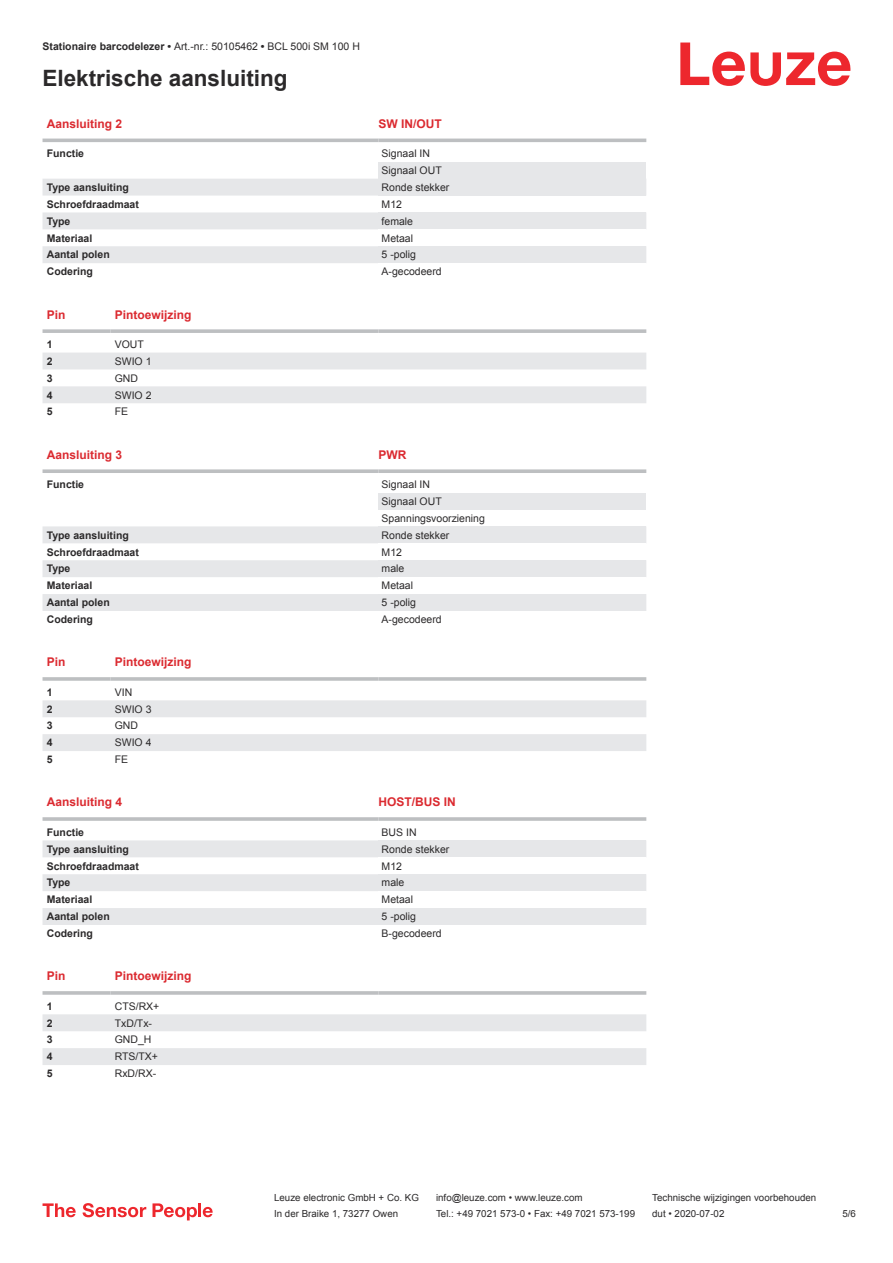
<style>
.page{position:relative;width:893px;height:1263px;background:#fff}
.page>*{position:absolute;margin:0;border:0;box-sizing:border-box;transform-origin:0 0}
.t1{font:700 22.5px "Arial";color:#2b292a}
.t2{font:700 12px "Arial";color:#db2a30}
.t3{font:10.5px/17px "Arial";color:#2b292a}
.t4{font:700 10.5px "Arial";color:#2b292a}
.t5{font:9.75px "Arial";color:#2b292a}
.s1{font-weight:700}
</style>
<div class="page">
<svg style="left:680px;top:43px;width:170px;height:43px"></svg>
<svg style="left:43px;top:138px;width:603px;height:1px"></svg>
<svg style="left:43px;top:179px;width:335px;height:84px;fill:#e6e7e9"></svg>
<hr style="left:43px;top:139px;width:335px;height:3px;background:#bdbfc1">
<hr style="left:378px;top:139px;width:268px;height:3px;background:#bdbfc1">
<div style="left:378px;top:162px;width:268px;height:17px;background:#e6e7e9"></div>
<div style="left:378px;top:179px;width:268px;height:17px;background:#e6e7e9"></div>
<div style="left:378px;top:212px;width:268px;height:17px;background:#e6e7e9"></div>
<div style="left:378px;top:246px;width:268px;height:17px;background:#e6e7e9"></div>
<svg style="left:43px;top:352px;width:603px;height:1px"></svg>
<svg style="left:43px;top:353px;width:603px;height:50px"></svg>
<svg style="left:43px;top:329px;width:68px;height:4px"></svg>
<svg style="left:111px;top:329px;width:267px;height:4px"></svg>
<svg style="left:378px;top:329px;width:268px;height:4px"></svg>
<svg style="left:43px;top:526px;width:335px;height:85px;fill:#e6e7e9"></svg>
<svg style="left:43px;top:469px;width:335px;height:4px"></svg>
<svg style="left:378px;top:469px;width:268px;height:4px"></svg>
<svg style="left:378px;top:509px;width:268px;height:1px"></svg>
<div style="left:378px;top:493px;width:268px;height:16px;background:#e6e7e9"></div>
<div style="left:378px;top:526px;width:268px;height:17px;background:#e6e7e9"></div>
<div style="left:378px;top:560px;width:268px;height:17px;background:#e6e7e9"></div>
<div style="left:378px;top:594px;width:268px;height:17px;background:#e6e7e9"></div>
<svg style="left:43px;top:700px;width:603px;height:51px"></svg>
<hr style="left:43px;top:677px;width:68px;height:4px;background:#c8cacb">
<hr style="left:111px;top:677px;width:267px;height:4px;background:#bdbfc1">
<hr style="left:378px;top:677px;width:268px;height:4px;background:#c8cacb">
<svg style="left:43px;top:840px;width:335px;height:85px;fill:#e6e7e9"></svg>
<hr style="left:43px;top:817px;width:335px;height:4px;background:#bdbfc1">
<hr style="left:378px;top:817px;width:268px;height:4px;background:#c9cbcc">
<div style="left:378px;top:840px;width:268px;height:17px;background:#e6e7e9"></div>
<div style="left:378px;top:874px;width:268px;height:17px;background:#e6e7e9"></div>
<div style="left:378px;top:908px;width:268px;height:17px;background:#e6e7e9"></div>
<svg style="left:43px;top:1014px;width:603px;height:51px"></svg>
<hr style="left:43px;top:991px;width:68px;height:4px;background:#c7c9ca">
<hr style="left:111px;top:991px;width:267px;height:4px;background:#bdbfc1">
<hr style="left:378px;top:991px;width:268px;height:4px;background:#c7c9ca">
<svg style="left:43px;top:1203px;width:33px;height:14px"></svg>
<svg style="left:83px;top:1203px;width:63px;height:14px"></svg>
<svg style="left:153px;top:1203px;width:44px;height:17px"></svg>
<hr style="left:198px;top:1203px;width:3px;height:14px;background:#ed272d">
<svg style="left:203px;top:1207px;width:10px;height:10px"></svg>
<p class="t3" style="left:43px;top:39px;width:319px"><span class="s1">Stationaire barcodelezer •</span> Art.-nr.: 50105462 <span class="s1">•</span> BCL 500i SM 100 H</p>
<h1 class="t1" style="left:43px;top:70px;width:247px">Elektrische aansluiting</h1>
<p class="t2" style="left:47px;top:119px;width:77px">Aansluiting 2</p>
<p class="t2" style="left:378px;top:119px;width:65px">SW IN/OUT</p>
<p class="t4" style="left:47px;top:149px;width:39px">Functie</p>
<p class="t3" style="left:382px;top:146px;width:62px">Signaal IN<br>Signaal OUT</p>
<p class="t4" style="left:47px;top:183px;width:84px">Type aansluiting</p>
<p class="t3" style="left:382px;top:180px;width:69px">Ronde stekker</p>
<p class="t4" style="left:47px;top:200px;width:94px">Schroefdraadmaat</p>
<p class="t3" style="left:382px;top:197px;width:22px">M12</p>
<p class="t4" style="left:47px;top:217px;width:25px">Type</p>
<p class="t3" style="left:382px;top:213px;width:33px">female</p>
<p class="t4" style="left:47px;top:234px;width:47px">Materiaal</p>
<p class="t3" style="left:382px;top:230px;width:33px">Metaal</p>
<p class="t4" style="left:47px;top:251px;width:65px">Aantal polen</p>
<p class="t3" style="left:382px;top:247px;width:36px">5 -polig</p>
<p class="t4" style="left:47px;top:268px;width:48px">Codering</p>
<p class="t3" style="left:382px;top:264px;width:62px">A-gecodeerd</p>
<p class="t2" style="left:47px;top:310px;width:20px">Pin</p>
<p class="t2" style="left:115px;top:310px;width:78px">Pintoewijzing</p>
<p class="t4" style="left:47px;top:340px;width:7px">1</p>
<p class="t3" style="left:115px;top:337px;width:31px">VOUT</p>
<p class="t4" style="left:47px;top:357px;width:7px">2</p>
<p class="t3" style="left:115px;top:354px;width:38px">SWIO 1</p>
<p class="t4" style="left:47px;top:374px;width:7px">3</p>
<p class="t3" style="left:115px;top:370px;width:25px">GND</p>
<p class="t4" style="left:47px;top:391px;width:7px">4</p>
<p class="t3" style="left:115px;top:387px;width:38px">SWIO 2</p>
<p class="t4" style="left:47px;top:408px;width:7px">5</p>
<p class="t3" style="left:115px;top:404px;width:15px">FE</p>
<p class="t2" style="left:47px;top:450px;width:77px">Aansluiting 3</p>
<p class="t2" style="left:378px;top:450px;width:29px">PWR</p>
<p class="t4" style="left:47px;top:480px;width:39px">Functie</p>
<p class="t3" style="left:382px;top:477px;width:105px">Signaal IN<br>Signaal OUT<br>Spanningsvoorziening</p>
<p class="t4" style="left:47px;top:531px;width:84px">Type aansluiting</p>
<p class="t3" style="left:382px;top:527px;width:69px">Ronde stekker</p>
<p class="t4" style="left:47px;top:548px;width:94px">Schroefdraadmaat</p>
<p class="t3" style="left:382px;top:544px;width:22px">M12</p>
<p class="t4" style="left:47px;top:565px;width:25px">Type</p>
<p class="t3" style="left:382px;top:561px;width:24px">male</p>
<p class="t4" style="left:47px;top:582px;width:47px">Materiaal</p>
<p class="t3" style="left:382px;top:578px;width:33px">Metaal</p>
<p class="t4" style="left:47px;top:599px;width:65px">Aantal polen</p>
<p class="t3" style="left:382px;top:595px;width:36px">5 -polig</p>
<p class="t4" style="left:47px;top:615px;width:48px">Codering</p>
<p class="t3" style="left:382px;top:612px;width:62px">A-gecodeerd</p>
<p class="t2" style="left:47px;top:658px;width:20px">Pin</p>
<p class="t2" style="left:115px;top:658px;width:78px">Pintoewijzing</p>
<p class="t4" style="left:47px;top:688px;width:7px">1</p>
<p class="t3" style="left:115px;top:684px;width:19px">VIN</p>
<p class="t4" style="left:47px;top:705px;width:7px">2</p>
<p class="t3" style="left:115px;top:701px;width:38px">SWIO 3</p>
<p class="t4" style="left:47px;top:722px;width:7px">3</p>
<p class="t3" style="left:115px;top:718px;width:25px">GND</p>
<p class="t4" style="left:47px;top:739px;width:7px">4</p>
<p class="t3" style="left:115px;top:735px;width:38px">SWIO 4</p>
<p class="t4" style="left:47px;top:756px;width:7px">5</p>
<p class="t3" style="left:115px;top:752px;width:15px">FE</p>
<p class="t2" style="left:47px;top:798px;width:77px">Aansluiting 4</p>
<p class="t2" style="left:378px;top:798px;width:79px">HOST/BUS IN</p>
<p class="t4" style="left:47px;top:828px;width:39px">Functie</p>
<p class="t3" style="left:382px;top:824px;width:37px">BUS IN</p>
<p class="t4" style="left:47px;top:845px;width:84px">Type aansluiting</p>
<p class="t3" style="left:382px;top:841px;width:69px">Ronde stekker</p>
<p class="t4" style="left:47px;top:862px;width:94px">Schroefdraadmaat</p>
<p class="t3" style="left:382px;top:858px;width:22px">M12</p>
<p class="t4" style="left:47px;top:879px;width:25px">Type</p>
<p class="t3" style="left:382px;top:875px;width:24px">male</p>
<p class="t4" style="left:47px;top:896px;width:47px">Materiaal</p>
<p class="t3" style="left:382px;top:892px;width:33px">Metaal</p>
<p class="t4" style="left:47px;top:912px;width:65px">Aantal polen</p>
<p class="t3" style="left:382px;top:909px;width:36px">5 -polig</p>
<p class="t4" style="left:47px;top:929px;width:48px">Codering</p>
<p class="t3" style="left:382px;top:926px;width:62px">B-gecodeerd</p>
<p class="t2" style="left:47px;top:971px;width:20px">Pin</p>
<p class="t2" style="left:115px;top:971px;width:78px">Pintoewijzing</p>
<p class="t4" style="left:47px;top:1002px;width:7px">1</p>
<p class="t3" style="left:115px;top:998px;width:46px">CTS/RX+</p>
<p class="t4" style="left:47px;top:1019px;width:7px">2</p>
<p class="t3" style="left:115px;top:1015px;width:39px">TxD/Tx-</p>
<p class="t4" style="left:47px;top:1036px;width:7px">3</p>
<p class="t3" style="left:115px;top:1032px;width:38px">GND_H</p>
<p class="t4" style="left:47px;top:1053px;width:7px">4</p>
<p class="t3" style="left:115px;top:1049px;width:45px">RTS/TX+</p>
<p class="t4" style="left:47px;top:1069px;width:7px">5</p>
<p class="t3" style="left:115px;top:1066px;width:43px">RxD/RX-</p>
<p class="t5" style="left:274px;top:1194px;width:146px">Leuze electronic GmbH + Co. KG</p>
<p class="t5" style="left:436px;top:1194px;width:148px">info@leuze.com • www.leuze.com</p>
<p class="t5" style="left:652px;top:1194px;width:166px">Technische wijzigingen voorbehouden</p>
<p class="t5" style="left:274px;top:1210px;width:126px">In der Braike 1, 73277 Owen</p>
<p class="t5" style="left:436px;top:1210px;width:201px">Tel.: +49 7021 573-0 • Fax: +49 7021 573-199</p>
<p class="t5" style="left:652px;top:1210px;width:74px">dut • 2020-07-02</p>
<p class="t5" style="left:842px;top:1210px;width:15px">5 /6</p>
</div>
